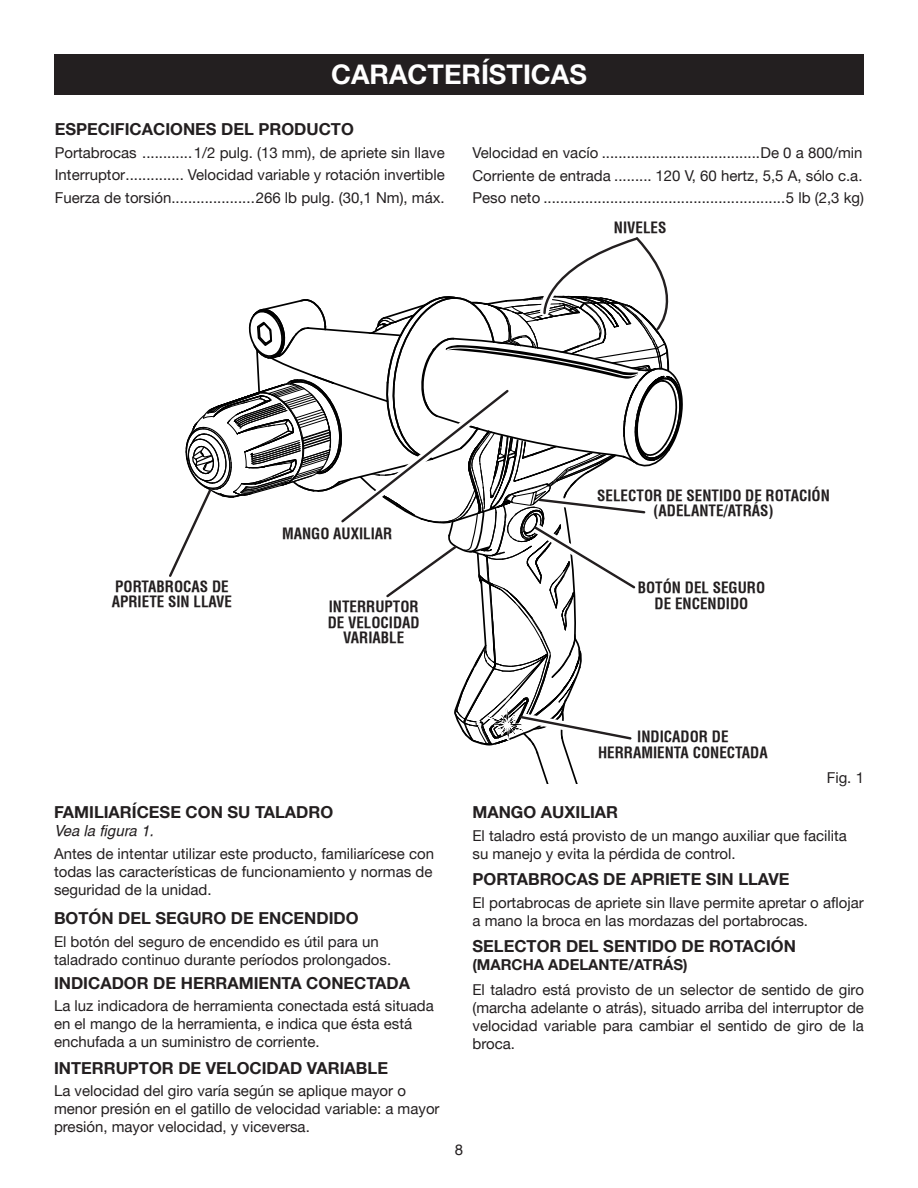
<style>
.page{position:relative;width:918px;height:1188px;background:#fff}
.page>*{position:absolute;margin:0;border:0;box-sizing:border-box;transform-origin:0 0}
.t1{font:700 27px "Helvetica Neue";color:#fff}
.t2{font:700 16.5px "Helvetica Neue";color:#231f20}
.t3{font:15px/18px "Helvetica Neue";color:#231f20}
.t4{font:700 condensed 15px/15.8px "Helvetica";color:#231f20;text-align:center}
.t5{font:700 15px "Helvetica Neue";color:#231f20}
.t6{font:italic 15px "Helvetica";color:#231f20}
</style>
<div class="page">
<div style="left:54px;top:54px;width:810px;height:40px;background:#231f20"></div>
<svg style="left:169px;top:237px;width:514px;height:547px"></svg>
<h1 class="t1" style="left:331px;top:58px;width:257px">CARACTERÍSTICAS</h1>
<p class="t2" style="left:55px;top:119px;width:301px">ESPECIFICACIONES DEL PRODUCTO</p>
<p class="t3" style="left:55px;top:141px;width:392px;line-height:22.5px;text-align:justify">Portabrocas ............1/2 pulg. (13 mm), de apriete sin llave Interruptor.............. Velocidad variable y rotación invertible Fuerza de torsión....................266 lb pulg. (30,1 Nm), máx.</p>
<p class="t3" style="left:472px;top:141px;width:393px;line-height:22.5px;text-align:justify">Velocidad en vacío ......................................De 0 a 800/min Corriente de entrada ......... 120 V, 60 hertz, 5,5 A, sólo c.a.<br>Peso neto ..........................................................5 lb (2,3 kg)</p>
<p class="t4" style="left:614px;top:220px;width:54px">NIVELES</p>
<p class="t4" style="left:282px;top:525px;width:112px">MANGO AUXILIAR</p>
<p class="t4" style="left:597px;top:487px;width:234px">SELECTOR DE SENTIDO DE ROTACIÓN (ADELANTE/ATRÁS)</p>
<p class="t4" style="left:112px;top:578px;width:122px;text-align:left">PORTABROCAS DE<br>APRIETE SIN LLAVE</p>
<p class="t4" style="left:638px;top:580px;width:129px">BOTÓN DEL SEGURO<br>DE ENCENDIDO</p>
<p class="t4" style="left:328px;top:599px;width:94px">INTERRUPTOR<br>DE VELOCIDAD<br>VARIABLE</p>
<p class="t2" style="left:54px;top:802px;width:281px">FAMILIARÍCESE CON SU TALADRO</p>
<p class="t6" style="left:54px;top:822px;width:101px">Vea la figura 1.</p>
<p class="t3" style="left:54px;top:844px;width:382px;text-align:justify">Antes de intentar utilizar este producto, familiarícese con todas las características de funcionamiento y normas de seguridad de la unidad.</p>
<p class="t2" style="left:54px;top:908px;width:306px">BOTÓN DEL SEGURO DE ENCENDIDO</p>
<p class="t3" style="left:54px;top:932px;width:339px">El botón del seguro de encendido es útil para un taladrado continuo durante períodos prolongados.</p>
<p class="t2" style="left:54px;top:973px;width:358px">INDICADOR DE HERRAMIENTA CONECTADA</p>
<p class="t3" style="left:54px;top:997px;width:381px">La luz indicadora de herramienta conectada está situada en el mango de la herramienta, e indica que ésta está enchufada a un suministro de corriente.</p>
<p class="t2" style="left:54px;top:1057px;width:336px">INTERRUPTOR DE VELOCIDAD VARIABLE</p>
<p class="t3" style="left:54px;top:1082px;width:387px">La velocidad del giro varía según se aplique mayor o menor presión en el gatillo de velocidad variable: a mayor presión, mayor velocidad, y viceversa.</p>
<p class="t4" style="left:598px;top:729px;width:171px">INDICADOR DE<br>HERRAMIENTA CONECTADA</p>
<p class="t3" style="left:827px;top:769px;width:39px">Fig. 1</p>
<p class="t2" style="left:472px;top:802px;width:147px">MANGO AUXILIAR</p>
<p class="t3" style="left:472px;top:826px;width:376px">El taladro está provisto de un mango auxiliar que facilita su manejo y evita la pérdida de control.</p>
<p class="t2" style="left:472px;top:869px;width:319px">PORTABROCAS DE APRIETE SIN LLAVE</p>
<p class="t3" style="left:472px;top:893px;width:393px">El portabrocas de apriete sin llave permite apretar o aflojar a mano la broca en las mordazas del portabrocas.</p>
<p class="t2" style="left:472px;top:936px;width:325px">SELECTOR DEL SENTIDO DE ROTACIÓN</p>
<p class="t5" style="left:472px;top:956px;width:217px">(MARCHA ADELANTE/ATRÁS)</p>
<p class="t3" style="left:472px;top:980px;width:393px;text-align:justify">El taladro está provisto de un selector de sentido de giro (marcha adelante o atrás), situado arriba del interruptor de velocidad variable para cambiar el sentido de giro de la broca.</p>
<p class="t3" style="left:455px;top:1141px;width:10px">8</p>
</div>
